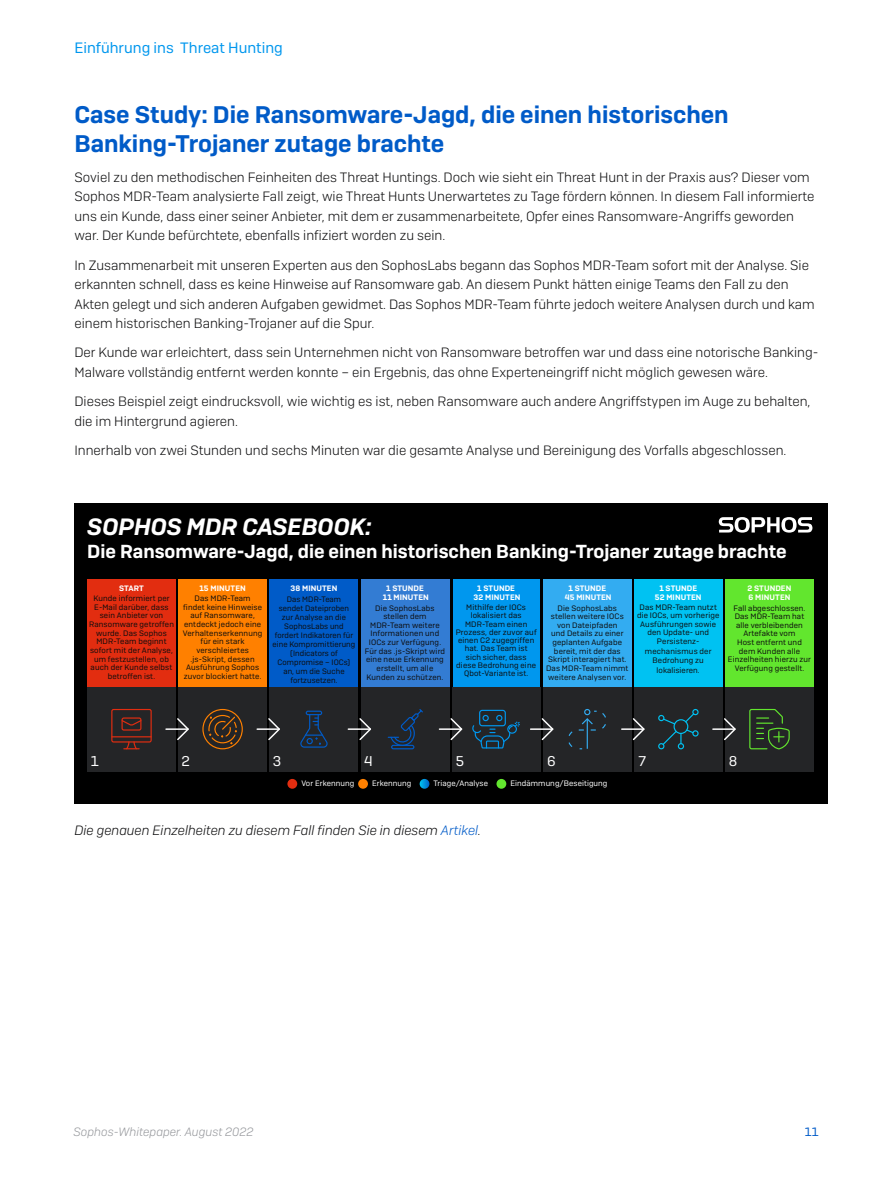
<style>
.page{position:relative;width:893px;height:1191px;background:#fff}
.page>*{position:absolute;margin:0;border:0;box-sizing:border-box;transform-origin:0 0}
.Subheading_1{font:600 24px/29.2px "Sophos Sans";color:#005bc8}
.t1{font:italic 600 23.55px "Sophos Sans";color:#fff}
.t2{font:600 18.9px "Sophos Sans";color:#fff}
.t3{font:15px "Sophos Sans";color:#0097ee}
.t4{font:14.1px "Sophos Sans";color:#fff}
.Body_Copy{font:300 13.5px/19.5px "Sophos Sans";color:#0d0d0e}
.Body_Copy-2{font:italic 300 13.5px "Sophos Sans";color:#0d0d0e}
.t5{font:italic 300 12px "Sophos Sans";color:#96989c}
.t6{font:12px "Sophos Sans";color:#005bc8}
.t7{font:7.8px/8.7px "Sophos Sans";letter-spacing:.02em;color:#0d0d0e;text-align:center}
.t8{font:600 7.8px/9.4px "Sophos Sans";letter-spacing:.01em;color:#fff;text-align:center}
.t9{font:7.8px "Sophos Sans";letter-spacing:.01em;color:#fff}
.s1{font-weight:600;color:#fff}
.s2{color:#005bc8}
</style>
<div class="page">
<div style="left:74px;top:503px;width:753px;height:300px;background:#000"></div>
<svg style="left:719px;top:517px;width:93px;height:15px"></svg>
<div style="left:87px;top:579px;width:89px;height:108px;background:#e22d10"></div>
<div style="left:178px;top:579px;width:89px;height:108px;background:#ff8000"></div>
<div style="left:270px;top:579px;width:88px;height:108px;background:#005bc8"></div>
<div style="left:361px;top:579px;width:88px;height:108px;background:#337cd3"></div>
<div style="left:453px;top:579px;width:86px;height:108px;background:#0097ee"></div>
<div style="left:543px;top:579px;width:88px;height:108px;background:#33acf1"></div>
<div style="left:634px;top:579px;width:88px;height:108px;background:#00c2f2"></div>
<div style="left:725px;top:579px;width:89px;height:108px;background:#62e62e"></div>
<div style="left:87px;top:687px;width:89px;height:84px;background:#242527"></div>
<div style="left:178px;top:687px;width:89px;height:84px;background:#242527"></div>
<div style="left:270px;top:687px;width:88px;height:84px;background:#242527"></div>
<div style="left:361px;top:687px;width:88px;height:84px;background:#242527"></div>
<div style="left:452px;top:687px;width:88px;height:84px;background:#242527"></div>
<div style="left:543px;top:687px;width:88px;height:84px;background:#242527"></div>
<div style="left:634px;top:687px;width:88px;height:84px;background:#242527"></div>
<div style="left:725px;top:687px;width:89px;height:84px;background:#242527"></div>
<hr style="left:166px;top:728px;width:22px;height:2px;background:#fff">
<svg style="left:176px;top:718px;width:13px;height:23px"></svg>
<hr style="left:257px;top:728px;width:22px;height:2px;background:#fff">
<svg style="left:267px;top:716px;width:13px;height:25px"></svg>
<hr style="left:622px;top:728px;width:22px;height:2px;background:#fff">
<svg style="left:631px;top:716px;width:14px;height:25px"></svg>
<hr style="left:531px;top:728px;width:22px;height:2px;background:#fff">
<svg style="left:540px;top:716px;width:14px;height:25px"></svg>
<hr style="left:439px;top:728px;width:23px;height:2px;background:#fff">
<svg style="left:449px;top:716px;width:14px;height:25px"></svg>
<hr style="left:348px;top:728px;width:22px;height:2px;background:#fff">
<svg style="left:358px;top:718px;width:13px;height:23px"></svg>
<hr style="left:713px;top:728px;width:22px;height:2px;background:#fff">
<svg style="left:723px;top:718px;width:13px;height:23px"></svg>
<div style="left:122px;top:717px;width:19px;height:13px;border:1px solid #e22d10;border-radius:2px"></div>
<svg style="left:121px;top:719px;width:21px;height:6px"></svg>
<svg style="left:124px;top:742px;width:15px;height:8px"></svg>
<hr style="left:112px;top:736px;width:39px;height:1px;background:#e22d10">
<div style="left:111px;top:709px;width:41px;height:33px;border:1px solid #e22d10;border-radius:2px"></div>
<div style="left:202px;top:709px;width:41px;height:40px;border:1px solid #ff8000;border-radius:50%"></div>
<svg style="left:208px;top:714px;width:29px;height:31px"></svg>
<div style="left:306px;top:710px;width:16px;height:5px;border:1px solid #005bc8;border-radius:2px"></div>
<svg style="left:300px;top:713px;width:28px;height:35px"></svg>
<svg style="left:388px;top:709px;width:35px;height:39px"></svg>
<div style="left:391px;top:745px;width:23px;height:4px;border:1px solid #005bc8;border-radius:2px"></div>
<div style="left:479px;top:710px;width:27px;height:16px;border:1px solid #0097ee;border-radius:3px"></div>
<svg style="left:472px;top:715px;width:48px;height:34px"></svg>
<div style="left:507px;top:724px;width:10px;height:9px;border:1px solid #0097ee;border-radius:50%"></div>
<svg style="left:568px;top:709px;width:38px;height:40px"></svg>
<div style="left:692px;top:709px;width:7px;height:6px;border:1px solid #00c2f2;border-radius:50%"></div>
<svg style="left:658px;top:712px;width:37px;height:37px"></svg>
<div style="left:692px;top:730px;width:7px;height:6px;border:1px solid #00c2f2;border-radius:50%"></div>
<svg style="left:749px;top:708px;width:41px;height:42px"></svg>
<div style="left:287px;top:779px;width:10px;height:9px;background:#e22d10;border-radius:50%"></div>
<div style="left:358px;top:779px;width:10px;height:9px;background:#ff8000;border-radius:50%"></div>
<svg style="left:420px;top:779px;width:9px;height:9px"></svg>
<div style="left:496px;top:779px;width:10px;height:9px;background:#62e62e;border-radius:50%"></div>
<h3 class="t3" style="left:74px;top:39px;width:210px">Einführung ins Threat Hunting</h3>
<p class="Subheading_1" style="left:74px;top:100px;width:656px">Case Study: Die Ransomware-Jagd, die einen historischen<br>Banking-Trojaner zutage brachte</p>
<p class="Body_Copy" style="left:74px;top:167px;width:742px">Soviel zu den methodischen Feinheiten des Threat Huntings. Doch wie sieht ein Threat Hunt in der Praxis aus? Dieser vom Sophos MDR-Team analysierte Fall zeigt, wie Threat Hunts Unerwartetes zu Tage fördern können. In diesem Fall informierte uns ein Kunde, dass einer seiner Anbieter, mit dem er zusammenarbeitete, Opfer eines Ransomware-Angriffs geworden war. Der Kunde befürchtete, ebenfalls infiziert worden zu sein.</p>
<p class="Body_Copy" style="left:74px;top:255px;width:742px">In Zusammenarbeit mit unseren Experten aus den SophosLabs begann das Sophos MDR-Team sofort mit der Analyse. Sie erkannten schnell, dass es keine Hinweise auf Ransomware gab. An diesem Punkt hätten einige Teams den Fall zu den Akten gelegt und sich anderen Aufgaben gewidmet. Das Sophos MDR-Team führte jedoch weitere Analysen durch und kam einem historischen Banking-Trojaner auf die Spur.</p>
<p class="Body_Copy" style="left:74px;top:342px;width:746px">Der Kunde war erleichtert, dass sein Unternehmen nicht von Ransomware betroffen war und dass eine notorische Banking-<br>Malware vollständig entfernt werden konnte – ein Ergebnis, das ohne Experteneingriff nicht möglich gewesen wäre.</p>
<p class="Body_Copy" style="left:74px;top:391px;width:738px">Dieses Beispiel zeigt eindrucksvoll, wie wichtig es ist, neben Ransomware auch andere Angriffstypen im Auge zu behalten, die im Hintergrund agieren.</p>
<p class="Body_Copy" style="left:74px;top:440px;width:713px">Innerhalb von zwei Stunden und sechs Minuten war die gesamte Analyse und Bereinigung des Vorfalls abgeschlossen.</p>
<p class="t1" style="left:87px;top:512px;width:286px">SOPHOS MDR CASEBOOK:</p>
<p class="t2" style="left:87px;top:539px;width:701px">Die Ransomware-Jagd, die einen historischen Banking-Trojaner zutage brachte</p>
<p class="t7" style="left:93px;top:582px;width:78px;line-height:10.6px"><span class="s1">START<br></span>Kunde informiert per</p>
<p class="t7" style="left:89px;top:602px;width:86px">E-Mail darüber, dass sein Anbieter von<br>Ransomware getroffen wurde. Das Sophos<br>MDR-Team beginnt sofort mit der Analyse, um festzustellen, ob auch der Kunde selbst betroffen ist.</p>
<p class="t7" style="left:195px;top:582px;width:58px;line-height:10.6px"><span class="s1">15 MINUTEN<br></span>Das MDR-Team</p>
<p class="t7" style="left:183px;top:602px;width:81px">findet keine Hinweise auf Ransomware, entdeckt jedoch eine<br>Verhaltenserkennung für ein stark verschleiertes .js-Skript, dessen<br>Ausführung Sophos zuvor blockiert hatte.</p>
<p class="t7" style="left:287px;top:582px;width:56px;line-height:10.9px"><span class="s1">38 MINUTEN<br></span>Das MDR-Team</p>
<p class="t7" style="left:273px;top:603px;width:84px">sendet Dateiproben zur Analyse an die<br>SophosLabs und fordert Indikatoren für eine Kompromittierung (Indicators of<br>Compromise – IOCs) an, um die Suche fortzusetzen.</p>
<p class="t8" style="left:383px;top:583px;width:48px">1 STUNDE<br>11 MINUTEN</p>
<p class="t7" style="left:365px;top:603px;width:82px">Die SophosLabs stellen dem<br>MDR-Team weitere<br>Informationen und<br>IOCs zur Verfügung.<br>Für das .js-Skript wird eine neue Erkennung erstellt, um alle<br>Kunden zu schützen.</p>
<p class="t8" style="left:474px;top:583px;width:48px">1 STUNDE<br>32 MINUTEN</p>
<p class="t7" style="left:456px;top:603px;width:83px;line-height:8.2px">Mithilfe der IOCs lokalisiert das<br>MDR-Team einen<br>Prozess, der zuvor auf einen C2 zugegriffen hat. Das Team ist<br>sich sicher, dass diese Bedrohung eine<br>Qbot-Variante ist.</p>
<p class="t8" style="left:565px;top:583px;width:48px">1 STUNDE<br>45 MINUTEN</p>
<p class="t7" style="left:546px;top:603px;width:84px">Die SophosLabs stellen weitere IOCs von Dateipfaden<br>und Details zu einer geplanten Aufgabe bereit, mit der das<br>Skript interagiert hat.<br>Das MDR-Team nimmt</p>
<p class="t7" style="left:548px;top:673px;width:79px">weitere Analysen vor.</p>
<p class="t8" style="left:655px;top:583px;width:48px">1 STUNDE<br>52 MINUTEN</p>
<p class="t7" style="left:637px;top:603px;width:84px;line-height:8.2px">Das MDR-Team nutzt die IOCs, um vorherige<br>Ausführungen sowie den Update- und</p>
<p class="t7" style="left:645px;top:637px;width:68px;line-height:9.4px">Persistenz&shy;mechanismus der<br>Bedrohung zu lokalisieren.</p>
<p class="t8" style="left:748px;top:583px;width:45px;text-align:left">2 STUNDEN<br>6 MINUTEN</p>
<p class="t7" style="left:728px;top:603px;width:85px">Fall abgeschlossen.<br>Das MDR-Team hat alle verbleibenden<br>Artefakte vom<br>Host entfernt und<br>dem Kunden alle<br>Einzelheiten hierzu zur<br>Verfügung gestellt.</p>
<p class="t4" style="left:91px;top:753px;width:9px">1</p>
<p class="t4" style="left:182px;top:753px;width:10px">2</p>
<p class="t4" style="left:273px;top:753px;width:10px">3</p>
<p class="t4" style="left:364px;top:753px;width:10px">4</p>
<p class="t4" style="left:456px;top:753px;width:10px">5</p>
<p class="t4" style="left:547px;top:753px;width:10px">6</p>
<p class="t4" style="left:638px;top:753px;width:9px">7</p>
<p class="t4" style="left:729px;top:753px;width:10px">8</p>
<p class="t9" style="left:301px;top:778px;width:55px">Vor Erkennung</p>
<p class="t9" style="left:372px;top:778px;width:41px">Erkennung</p>
<p class="t9" style="left:434px;top:778px;width:56px">Triage/Analyse</p>
<p class="t9" style="left:510px;top:778px;width:99px">Eindämmung/Beseitigung</p>
<p class="Body_Copy-2" style="left:74px;top:822px;width:408px">Die genauen Einzelheiten zu diesem Fall finden Sie in diesem <span class="s2">Artikel</span>.</p>
<h3 class="t5" style="left:74px;top:1124px;width:182px">Sophos-Whitepaper. August 2022</h3>
<h3 class="t6" style="left:805px;top:1124px;width:15px">11</h3>
</div>
